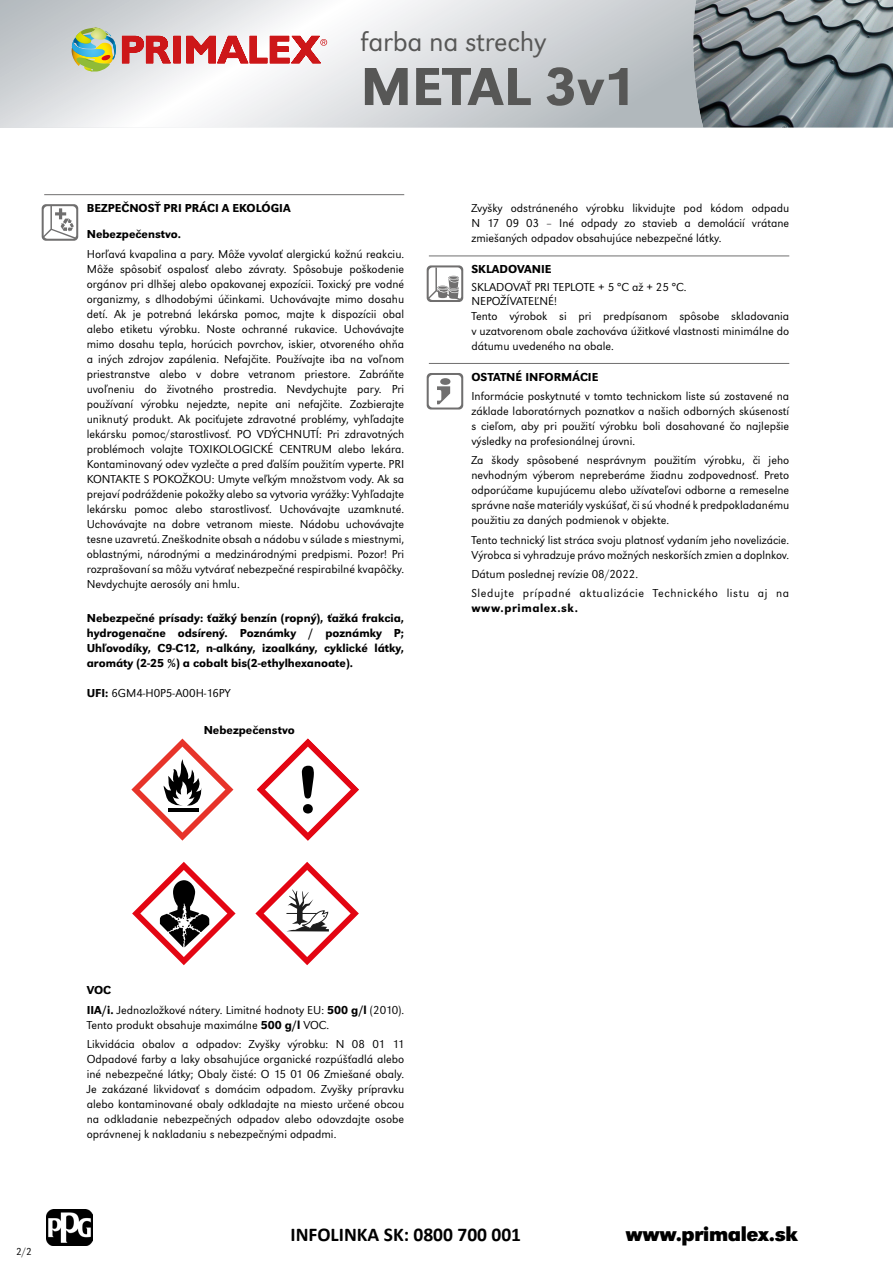
<style>
.page{position:relative;width:893px;height:1263px;background:#fff}
.page>*{position:absolute;margin:0;border:0;box-sizing:border-box;transform-origin:0 0}
.t1{font:500 55.5px "URW Grotesk TCE";color:#575756}
.t2{font:300 28.5px "URW Grotesk TCE";letter-spacing:-.01em;color:#575756}
.t3{font:700 21px "URW Grotesk TCE";letter-spacing:-.02em;color:#000}
.t4{font:700 19.5px "Calibri";color:#000}
.t5{font:300 12px/15px "URW Grotesk TCE";color:#000;text-align:justify}
.t6{font:500 12px/15px "URW Grotesk TCE";color:#000}
.t7{font:300 12px/19.2px "URW Grotesk TCE";letter-spacing:.05em;color:#000}
.t8{font:500 12px "URW Grotesk TCE";letter-spacing:.05em;color:#000}
.t9{font:300 10.5px "URW Grotesk TCE";color:#000}
.s1{font-weight:500}
</style>
<div class="page">
<img style="left:703px;top:0;width:190px;height:128px">
<svg style="left:0;top:0;width:703px;height:128px"></svg>
<svg style="left:71px;top:27px;width:45px;height:44px;background:#a8c286"></svg>
<svg style="left:122px;top:36px;width:205px;height:27px"></svg>
<img style="left:47px;top:1210px;width:45px;height:35px">
<svg style="left:132px;top:862px;width:104px;height:103px"></svg>
<svg style="left:255px;top:862px;width:104px;height:103px"></svg>
<hr style="left:44px;top:194px;width:360px;height:1px;background:#706f6f">
<svg style="left:257px;top:738px;width:102px;height:103px"></svg>
<svg style="left:131px;top:738px;width:102px;height:103px"></svg>
<svg style="left:42px;top:204px;width:36px;height:37px"></svg>
<hr style="left:429px;top:256px;width:360px;height:1px;background:#706f6f">
<hr style="left:429px;top:363px;width:360px;height:1px;background:#706f6f">
<svg style="left:427px;top:265px;width:36px;height:37px"></svg>
<svg style="left:427px;top:373px;width:36px;height:36px"></svg>
<h2 class="t2" style="left:361px;top:25px;width:187px">farba na strechy</h2>
<h1 class="t1" style="left:361px;top:54px;width:277px">METAL 3v1</h1>
<p class="t6" style="left:87px;top:195px;width:205px;line-height:26.2px">BEZPEČNOSŤ PRI PRÁCI A EKOLÓGIA<br>Nebezpečenstvo.</p>
<p class="t5" style="left:87px;top:246px;width:319px">Horľavá kvapalina a pary. Môže vyvolať alergickú kožnú reakciu.<br>Môže spôsobiť ospalosť alebo závraty. Spôsobuje poškodenie orgánov pri dlhšej alebo opakovanej expozícii. Toxický pre vodné organizmy, s dlhodobými účinkami. Uchovávajte mimo dosahu detí. Ak je potrebná lekárska pomoc, majte k dispozícii obal alebo etiketu výrobku. Noste ochranné rukavice. Uchovávajte mimo dosahu tepla, horúcich povrchov, iskier, otvoreného ohňa a iných zdrojov zapálenia. Nefajčite. Používajte iba na voľnom priestranstve alebo v dobre vetranom priestore. Zabráňte uvoľneniu do životného prostredia. Nevdychujte pary. Pri používaní výrobku nejedzte, nepite ani nefajčite. Zozbierajte uniknutý produkt. Ak pociťujete zdravotné problémy, vyhľadajte lekársku pomoc/starostlivosť. PO VDÝCHNUTÍ: Pri zdravotných problémoch volajte TOXIKOLOGICKÉ CENTRUM alebo lekára.<br>Kontaminovaný odev vyzlečte a pred ďalším použitím vyperte. PRI KONTAKTE S POKOŽKOU: Umyte veľkým množstvom vody. Ak sa prejaví podráždenie pokožky alebo sa vytvoria vyrážky: Vyhľadajte lekársku pomoc alebo starostlivosť. Uchovávajte uzamknuté.<br>Uchovávajte na dobre vetranom mieste. Nádobu uchovávajte tesne uzavretú. Zneškodnite obsah a nádobu v súlade s miestnymi, oblastnými, národnými a medzinárodnými predpismi. Pozor! Pri rozprašovaní sa môžu vytvárať nebezpečné respirabilné kvapôčky.<br>Nevdychujte aerosóly ani hmlu.</p>
<p class="t6" style="left:87px;top:610px;width:319px;text-align:justify">Nebezpečné prísady: ťažký benzín (ropný), ťažká frakcia, hydrogenačne odsírený. Poznámky / poznámky P; Uhľovodíky, C9-C12, n-alkány, izoalkány, cyklické látky, aromáty (2-25 %) a cobalt bis(2-ethylhexanoate).</p>
<p class="t5" style="left:87px;top:685px;width:145px"><span class="s1">UFI:</span> 6GM4-H0P5-A00H-16PY</p>
<p class="t6" style="left:204px;top:722px;width:93px">Nebezpečenstvo</p>
<p class="t5" style="left:471px;top:201px;width:319px">Zvyšky odstráneného výrobku likvidujte pod kódom odpadu N 17 09 03 – Iné odpady zo stavieb a demolácií vrátane zmiešaných odpadov obsahujúce nebezpečné látky.</p>
<p class="t6" style="left:471px;top:262px;width:82px">SKLADOVANIE</p>
<p class="t5" style="left:471px;top:280px;width:217px;line-height:13.5px">SKLADOVAŤ PRI TEPLOTE + 5 °C až + 25 °C.<br>NEPOŽÍVATEĽNÉ!</p>
<p class="t5" style="left:471px;top:308px;width:319px">Tento výrobok si pri predpísanom spôsobe skladovania v uzatvorenom obale zachováva úžitkové vlastnosti minimálne do dátumu uvedeného na obale.</p>
<p class="t6" style="left:471px;top:369px;width:129px">OSTATNÉ INFORMÁCIE</p>
<p class="t5" style="left:471px;top:389px;width:319px">Informácie poskytnuté v tomto technickom liste sú zostavené na základe laboratórnych poznatkov a našich odborných skúseností s cieľom, aby pri použití výrobku boli dosahované čo najlepšie výsledky na profesionálnej úrovni.</p>
<p class="t5" style="left:471px;top:453px;width:319px">Za škody spôsobené nesprávnym použitím výrobku, či jeho nevhodným výberom nepreberáme žiadnu zodpovednosť. Preto odporúčame kupujúcemu alebo užívateľovi odborne a remeselne správne naše materiály vyskúšať, či sú vhodné k predpokladanému použitiu za daných podmienok v objekte.</p>
<p class="t5" style="left:471px;top:532px;width:319px">Tento technický list stráca svoju platnosť vydaním jeho novelizácie.<br>Výrobca si vyhradzuje právo možných neskorších zmien a doplnkov.</p>
<p class="t7" style="left:471px;top:564px;width:319px">Dátum poslednej revízie 08/2022.<br>Sledujte prípadné aktualizácie Technického listu aj na</p>
<p class="t8" style="left:471px;top:601px;width:108px">www.primalex.sk.</p>
<p class="t9" style="left:16px;top:1246px;width:17px">2/2</p>
<p class="t5" style="left:87px;top:981px;width:319px;line-height:19.2px"><span class="s1">VOC<br>IIA/i.</span> Jednozložkové nátery. Limitné hodnoty EU: <span class="s1">500 g/l</span> (2010).</p>
<p class="t5" style="left:87px;top:1015px;width:319px;line-height:19.2px">Tento produkt obsahuje maximálne <span class="s1">500 g/l</span> VOC.<br>Likvidácia obalov a odpadov: Zvyšky výrobku: N 08 01 11</p>
<p class="t5" style="left:87px;top:1051px;width:319px">Odpadové farby a laky obsahujúce organické rozpúšťadlá alebo iné nebezpečné látky; Obaly čisté: O 15 01 06 Zmiešané obaly.<br>Je zakázané likvidovať s domácim odpadom. Zvyšky prípravku alebo kontaminované obaly odkladajte na miesto určené obcou na odkladanie nebezpečných odpadov alebo odovzdajte osobe oprávnenej k nakladaniu s nebezpečnými odpadmi.</p>
<h3 class="t4" style="left:291px;top:1222px;width:232px">INFOLINKA SK: 0800 700 001</h3>
<h3 class="t3" style="left:626px;top:1221px;width:174px">www.primalex.sk</h3>
</div>
